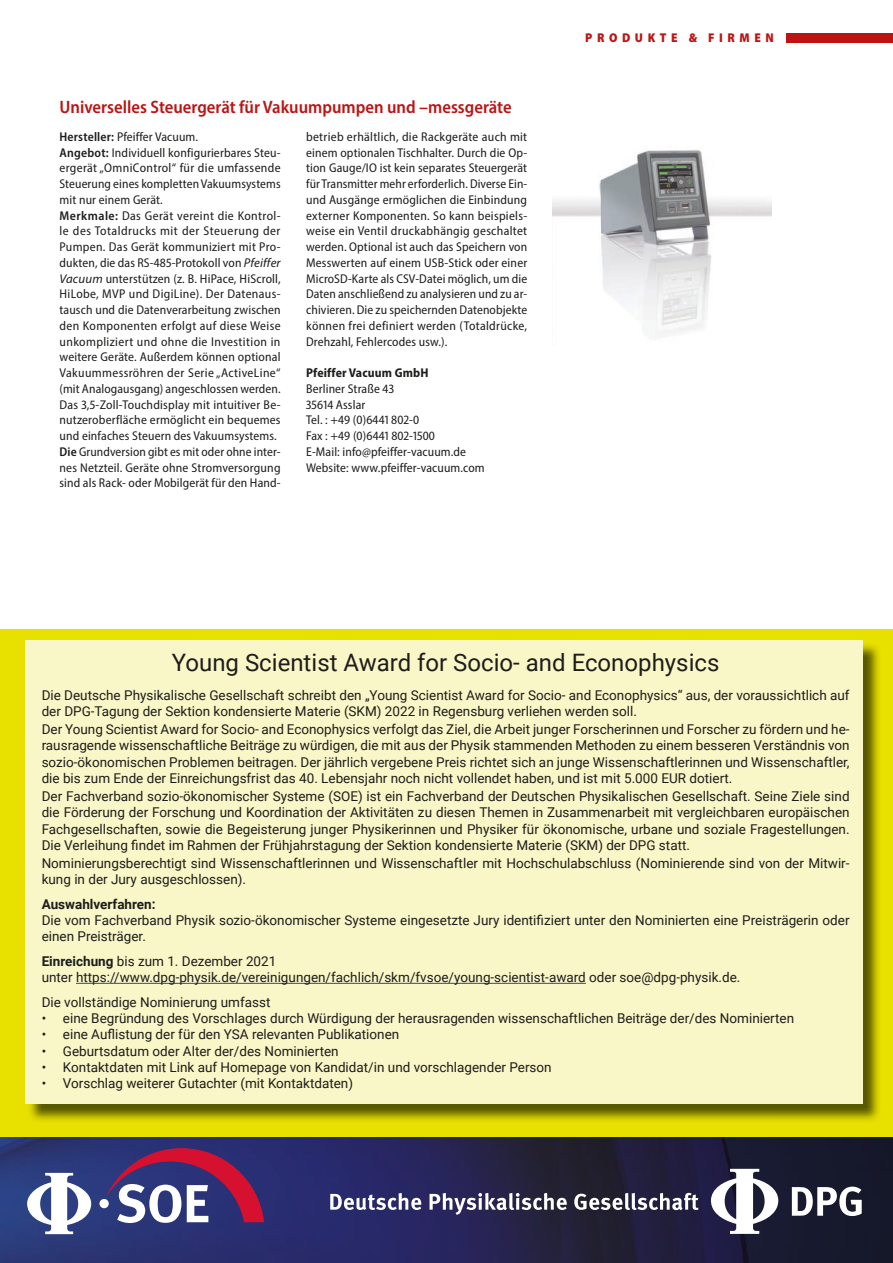
<style>
.page{position:relative;width:893px;height:1263px;background:#fff}
.page>*{position:absolute;margin:0;border:0;box-sizing:border-box;transform-origin:0 0}
.t1{font:24px "Roboto";color:#1d1d1b}
.Ü_12Pt_Produkte_1zei{font:600 semi-condensed 18px "Myriad Pro";color:#bd1413}
.t2{font:13.5px/16.2px "Roboto";color:#1d1d1b}
.GTO_Produkte{font:semi-condensed 12.75px/15.8px "Myriad Pro";letter-spacing:.01em;color:#1d1d1b;text-align:justify}
.Adresse_Produkte{font:semi-condensed 12.75px/15.8px "Myriad Pro";letter-spacing:.01em;color:#1d1d1b}
.Firmenname_Produkte{font:700 semi-condensed 12.75px "Myriad Pro";letter-spacing:.01em;color:#1d1d1b}
.Rubriktitel{font:900 semi-condensed 12.75px "Myriad Pro";letter-spacing:.36em;color:#bd1413}
.s1{font-weight:600}
.s2{font-style:italic;font-stretch:normal}
.s3{font-weight:700}
</style>
<div class="page">
<div style="left:787px;top:33px;width:106px;height:9px;background:#bd1413"></div>
<img style="left:553px;top:149px;width:219px;height:189px">
<div style="left:0;top:629px;width:893px;height:542px;background:#e8e100"></div>
<img style="left:0;top:1137px;width:893px;height:126px">
<svg style="left:330px;top:1193px;width:368px;height:22px"></svg>
<svg style="left:792px;top:1186px;width:70px;height:30px"></svg>
<svg style="left:711px;top:1169px;width:67px;height:65px"></svg>
<img style="left:27px;top:642px;width:852px;height:479px">
<div style="left:25px;top:640px;width:837px;height:463px;background:#f9f6c7"></div>
<hr style="left:76px;top:983px;width:510px;height:1px;background:#2c4b9b">
<svg style="left:27px;top:1173px;width:64px;height:61px"></svg>
<div style="left:99px;top:1199px;width:10px;height:9px;background:#fff;border-radius:50%"></div>
<svg style="left:106px;top:1148px;width:158px;height:75px;background:#6f497c"></svg>
<p class="Ü_12Pt_Produkte_1zei" style="left:60px;top:95px;width:454px">Universelles Steuergerät für Vakuumpumpen und –messgeräte</p>
<p class="GTO_Produkte" style="left:60px;top:128px;width:140px"><span class="s1">Hersteller:</span> Pfeiffer Vacuum.</p>
<p class="GTO_Produkte" style="left:60px;top:144px;width:223px"><span class="s1">Angebot:</span> Individuell konfigurierbares Steu&shy;ergerät „OmniControl“ für die umfassende Steuerung eines kompletten Vakuumsystems mit nur einem Gerät.</p>
<p class="GTO_Produkte" style="left:60px;top:207px;width:223px"><span class="s1">Merkmale:</span> Das Gerät vereint die Kontrol&shy;le des Totaldrucks mit der Steuerung der Pumpen. Das Gerät kommuniziert mit Pro&shy;dukten, die das RS-485-Protokoll von <span class="s2">Pfeiffer Vacuum</span> unterstützen (z. B. HiPace, HiScroll, HiLobe, MVP und DigiLine). Der Datenaus&shy;tausch und die Datenverarbeitung zwischen den Komponenten erfolgt auf diese Weise unkompliziert und ohne die Investition in weitere Geräte. Außerdem können optional Vakuummessröhren der Serie „ActiveLine“ (mit Analogausgang) angeschlossen werden.<br>Das 3,5-Zoll-Touchdisplay mit intuitiver Be&shy;nutzeroberfläche ermöglicht ein bequemes und einfaches Steuern des Vakuumsystems.</p>
<p class="GTO_Produkte" style="left:60px;top:443px;width:223px"><span class="s1">Die</span> Grundversion gibt es mit oder ohne inter&shy;nes Netzteil. Geräte ohne Stromversorgung sind als Rack- oder Mobilgerät für den Hand-</p>
<p class="GTO_Produkte" style="left:306px;top:128px;width:223px">betrieb erhältlich, die Rackgeräte auch mit einem optionalen Tischhalter. Durch die Op&shy;tion Gauge/IO ist kein separates Steuergerät für Transmitter mehr erforderlich. Diverse Ein&shy;und Ausgänge ermöglichen die Einbindung externer Komponenten. So kann beispiels&shy;weise ein Ventil druckabhängig geschaltet werden. Optional ist auch das Speichern von Messwerten auf einem USB-Stick oder einer MicroSD-Karte als CSV-Datei möglich, um die Daten anschließend zu analysieren und zu ar&shy;chivieren. Die zu speichernden Datenobjekte können frei definiert werden (Totaldrücke, Drehzahl, Fehlercodes usw.).</p>
<p class="Firmenname_Produkte" style="left:306px;top:365px;width:124px">Pfeiffer Vacuum GmbH</p>
<p class="Adresse_Produkte" style="left:306px;top:380px;width:180px">Berliner Straße 43<br>35614 Asslar<br>Tel. : +49 (0)6441 802-0<br>Fax : +49 (0)6441 802-1500<br>E-Mail: info@pfeiffer-vacuum.de<br>Website: www.pfeiffer-vacuum.com</p>
<p class="Rubriktitel" style="left:585px;top:30px;width:190px">PRODUKTE &amp; FIRMEN</p>
<p class="t1" style="left:172px;top:645px;width:549px">Young Scientist Award for Socio- and Econophysics</p>
<p class="t2" style="left:42px;top:686px;width:809px">Die Deutsche Physikalische Gesellschaft schreibt den „Young Scientist Award for Socio- and Econophysics“ aus, der voraussichtlich auf der DPG-Tagung der Sektion kondensierte Materie (SKM) 2022 in Regensburg verliehen werden soll.</p>
<p class="t2" style="left:42px;top:721px;width:809px;text-align:justify">Der Young Scientist Award for Socio- and Econophysics verfolgt das Ziel, die Arbeit junger Forscherinnen und Forscher zu fördern und he&shy;rausragende wissenschaftliche Beiträge zu würdigen, die mit aus der Physik stammenden Methoden zu einem besseren Verständnis von sozio-ökonomischen Problemen beitragen. Der jährlich vergebene Preis richtet sich an junge Wissenschaftlerinnen und Wissenschaftler, die bis zum Ende der Einreichungsfrist das 40. Lebensjahr noch nicht vollendet haben, und ist mit 5.000 EUR dotiert.</p>
<p class="t2" style="left:42px;top:788px;width:809px;text-align:justify">Der Fachverband sozio-ökonomischer Systeme (SOE) ist ein Fachverband der Deutschen Physikalischen Gesellschaft. Seine Ziele sind die Förderung der Forschung und Koordination der Aktivitäten zu diesen Themen in Zusammenarbeit mit vergleichbaren europäischen Fachgesellschaften, sowie die Begeisterung junger Physikerinnen und Physiker für ökonomische, urbane und soziale Fragestellungen.<br>Die Verleihung findet im Rahmen der Frühjahrstagung der Sektion kondensierte Materie (SKM) der DPG statt.</p>
<p class="t2" style="left:42px;top:855px;width:809px">Nominierungsberechtigt sind Wissenschaftlerinnen und Wissenschaftler mit Hochschulabschluss (Nominierende sind von der Mitwir&shy;kung in der Jury ausgeschlossen).</p>
<p class="t2" style="left:42px;top:895px;width:809px"><span class="s3">Auswahlverfahren:<br></span>Die vom Fachverband Physik sozio-ökonomischer Systeme eingesetzte Jury identifiziert unter den Nominierten eine Preisträgerin oder einen Preisträger.</p>
<p class="t2" style="left:42px;top:953px;width:700px"><span class="s3">Einreichung</span> bis zum 1. Dezember 2021<br>unter https://www.dpg-physik.de/vereinigungen/fachlich/skm/fvsoe/young-scientist-award oder soe@dpg-physik.de.</p>
<p class="t2" style="left:42px;top:994px;width:230px">Die vollständige Nominierung umfasst</p>
<p class="t2" style="left:42px;top:1010px;width:754px">• eine Begründung des Vorschlages durch Würdigung der herausragenden wissenschaftlichen Beiträge der/des Nominierten</p>
<p class="t2" style="left:42px;top:1026px;width:359px">• eine Auflistung der für den YSA relevanten Publikationen</p>
<p class="t2" style="left:42px;top:1042px;width:299px">• Geburtsdatum oder Alter der/des Nominierten</p>
<p class="t2" style="left:42px;top:1058px;width:511px">• Kontaktdaten mit Link auf Homepage von Kandidat/in und vorschlagender Person</p>
<p class="t2" style="left:42px;top:1075px;width:313px">• Vorschlag weiterer Gutachter (mit Kontaktdaten)</p>
</div>
